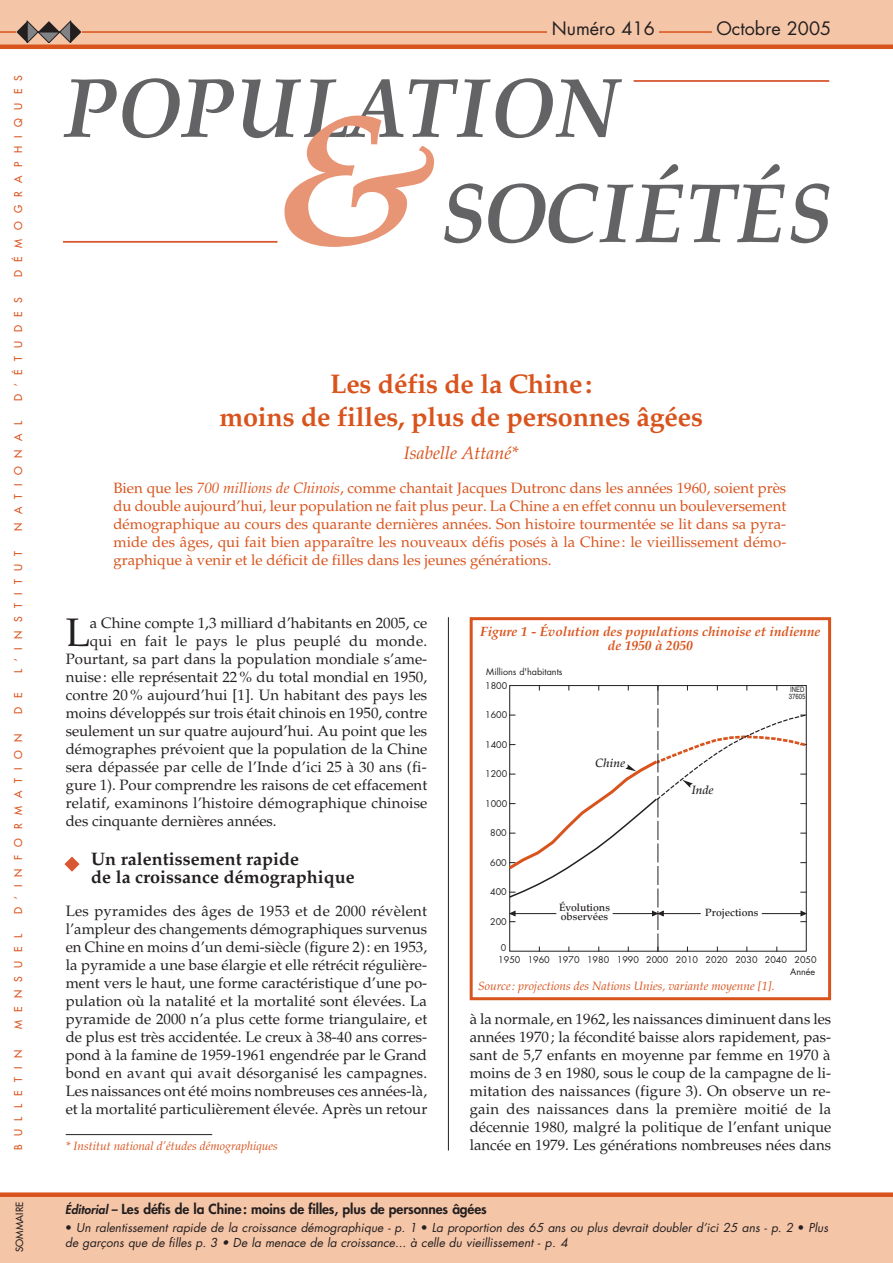
<style>
.page{position:relative;width:893px;height:1263px;background:#fff}
.page>*{position:absolute;margin:0;border:0;box-sizing:border-box;transform-origin:0 0}
.t1{font:39.75px "Palatino LT Std";color:#231f20}
.t2{font:700 27px/33px "Palatino LT Std";letter-spacing:-.01em;color:#d9531c;text-align:center}
.t3{font:700 18px/18px "Palatino LT Std";color:#231f20}
.t4{font:18px "Futura Std";color:#231f20}
.t5{font:italic 18px "Palatino LT Std";color:#d9531c}
.t6{font:15px/18px "Palatino LT Std";color:#231f20;text-align:justify}
.t7{font:15px/18px "Palatino LT Std";color:#d9531c;text-align:justify}
.t8{font:800 13.5px "Futura Std";letter-spacing:-.01em;color:#231f20}
.t9{font:italic 700 13.5px "Palatino LT Std";color:#d9531c}
.t10{font:italic 12px/15px "Futura Std";color:#231f20}
.t11{font:italic 12px "Palatino LT Std";color:#d9531c}
.t12{font:italic 500 12px "Palatino LT Std";color:#231f20}
.t13{font:500 10.5px "Futura Std";letter-spacing:.8em;color:#d9531c}
.t14{font:500 10.5px/9px "Palatino LT Std";color:#231f20}
.t15{font:500 9.75px "Futura Std";letter-spacing:.02em;color:#231f20}
.t16{font:9px "Futura Std";color:#231f20}
.t17{font:7.5px/6.8px "Helvetica LT Std";color:#231f20;scale:.8 1}
.s1{font-style:italic}
.s2{font-style:italic;font-size:12px}
.s3{font-size:12px}
.s4{font-weight:500;font-style:normal}
</style>
<div class="page">
<svg style="left:64px;top:856px;width:16px;height:16px"></svg>
<div style="left:0;top:0;width:893px;height:47px;background:#f5c5a7"></div>
<hr style="left:0;top:31px;width:832px;height:2px;background:#d9531c">
<svg style="left:64px;top:78px;width:170px;height:60px"></svg>
<svg style="left:690px;top:164px;width:95px;height:78px"></svg>
<svg style="left:791px;top:183px;width:38px;height:60px"></svg>
<svg style="left:242px;top:78px;width:441px;height:169px"></svg>
<hr style="left:63px;top:241px;width:214px;height:2px;background:#d95834">
<hr style="left:634px;top:80px;width:195px;height:2px;background:#d95834">
<hr style="left:0;top:45px;width:893px;height:4px;background:#d9531c">
<div style="left:548px;top:19px;width:111px;height:24px;background:#f5c5a7"></div>
<div style="left:712px;top:17px;width:121px;height:25px;background:#f5c5a7"></div>
<hr style="left:448px;top:617px;width:1px;height:533px;background:#231f20">
<hr style="left:66px;top:1134px;width:146px;height:1px;background:#231f20">
<div style="left:0;top:1195px;width:893px;height:68px;background:#f5c5a7"></div>
<div style="left:0;top:1192px;width:893px;height:5px;background:#d9531c"></div>
<svg style="left:16px;top:21px;width:65px;height:22px"></svg>
<svg style="left:509px;top:686px;width:298px;height:265px"></svg>
<hr style="left:513px;top:913px;width:43px;height:1px;background:#231f20">
<hr style="left:660px;top:913px;width:41px;height:1px;background:#231f20">
<hr style="left:762px;top:913px;width:41px;height:1px;background:#231f20">
<hr style="left:613px;top:913px;width:43px;height:1px;background:#231f20">
<div style="left:470px;top:617px;width:361px;height:383px;border:3px solid #d9531c"></div>
<p class="t13" style="left:13px;top:277px;width:204px;rotate:-90deg">DÉMOGRAPHIQUES</p>
<p class="t13" style="left:13px;top:401px;width:106px;rotate:-90deg">D’ÉTUDES</p>
<p class="t13" style="left:13px;top:531px;width:111px;rotate:-90deg">NATIONAL</p>
<p class="t13" style="left:13px;top:672px;width:123px;rotate:-90deg">L’INSTITUT</p>
<p class="t13" style="left:13px;top:713px;width:22px;rotate:-90deg">D E</p>
<p class="t13" style="left:13px;top:914px;width:182px;rotate:-90deg">D’INFORMATION</p>
<p class="t13" style="left:13px;top:1029px;width:97px;rotate:-90deg">MENSUEL</p>
<p class="t13" style="left:13px;top:1150px;width:102px;rotate:-90deg">BULLETIN</p>
<p class="t15" style="left:15px;top:1252px;width:52px;rotate:-90deg">SOMMAIRE</p>
<p class="t4" style="left:552px;top:20px;width:104px">Numéro 416</p>
<p class="t4" style="left:716px;top:20px;width:116px">Octobre 2005</p>
<h2 class="t2" style="left:219px;top:370px;width:485px">Les défis de la Chine:<br>moins de filles, plus de personnes âgées</h2>
<p class="t5" style="left:404px;top:446px;width:116px">Isabelle Attané*</p>
<p class="t7" style="left:113px;top:481px;width:675px">Bien que les <span class="s1">700 millions de Chinois</span>, comme chantait Jacques Dutronc dans les années 1960, soient près du double aujourd’hui, leur population ne fait plus peur. La Chine a en effet connu un bouleversement démographique au cours des quarante dernières années. Son histoire tourmentée se lit dans sa pyra&shy;mide des âges, qui fait bien apparaître les nouveaux défis posés à la Chine : le vieillissement démo&shy;graphique à venir et le déficit de filles dans les jeunes générations.</p>
<p class="t6" style="left:90px;top:615px;width:339px">a Chine compte 1,3 milliard d’habitants en 2005, ce</p>
<p class="t6" style="left:90px;top:633px;width:339px">qui en fait le pays le plus peuplé du monde.</p>
<p class="t6" style="left:66px;top:651px;width:363px">Pourtant, sa part dans la population mondiale s’ame-</p>
<p class="t6" style="left:66px;top:669px;width:363px">nuise : elle représentait 22 % du total mondial en 1950,</p>
<p class="t6" style="left:66px;top:687px;width:363px">contre 20 % aujourd’hui [1]. Un habitant des pays les</p>
<p class="t6" style="left:66px;top:705px;width:363px">moins développés sur trois était chinois en 1950, contre</p>
<p class="t6" style="left:66px;top:723px;width:363px">seulement un sur quatre aujourd’hui. Au point que les</p>
<p class="t6" style="left:66px;top:741px;width:363px">démographes prévoient que la population de la Chine</p>
<p class="t6" style="left:66px;top:759px;width:363px">sera dépassée par celle de l’Inde d’ici 25 à 30 ans (fi-</p>
<p class="t6" style="left:66px;top:777px;width:363px">gure 1). Pour comprendre les raisons de cet effacement</p>
<p class="t6" style="left:66px;top:795px;width:363px">relatif, examinons l’histoire démographique chinoise</p>
<p class="t6" style="left:66px;top:813px;width:212px">des cinquante dernières années.</p>
<p class="t3" style="left:91px;top:851px;width:265px">Un ralentissement rapide<br>de la croissance démographique</p>
<p class="t6" style="left:66px;top:903px;width:363px">Les pyramides des âges de 1953 et de 2000 révèlent l’ampleur des changements démographiques survenus en Chine en moins d’un demi-siècle (figure 2): en 1953, la pyramide a une base élargie et elle rétrécit régulière&shy;ment vers le haut, une forme caractéristique d’une po&shy;pulation où la natalité et la mortalité sont élevées. La pyramide de 2000 n’a plus cette forme triangulaire, et de plus est très accidentée. Le creux à 38-40 ans corres&shy;pond à la famine de 1959-1961 engendrée par le Grand bond en avant qui avait désorganisé les campagnes.<br>Les naissances ont été moins nombreuses ces années-là, et la mortalité particulièrement élevée. Après un retour</p>
<h1 class="t1" style="left:66px;top:617px;width:26px">L</h1>
<p class="t11" style="left:66px;top:1141px;width:214px">* Institut national d’études démographiques</p>
<p class="t9" style="left:480px;top:626px;width:342px">Figure 1 - Évolution des populations chinoise et indienne</p>
<p class="t9" style="left:608px;top:640px;width:87px">de 1950 à 2050</p>
<p class="t16" style="left:486px;top:668px;width:78px">Millions d'habitants</p>
<p class="t16" style="left:485px;top:681px;width:24px">1800</p>
<p class="t16" style="left:485px;top:711px;width:24px">1600</p>
<p class="t16" style="left:485px;top:740px;width:24px">1400</p>
<p class="t16" style="left:485px;top:770px;width:24px">1200</p>
<p class="t16" style="left:485px;top:799px;width:24px">1000</p>
<p class="t16" style="left:490px;top:829px;width:18px">800</p>
<p class="t16" style="left:490px;top:858px;width:18px">600</p>
<p class="t16" style="left:490px;top:888px;width:18px">400</p>
<p class="t16" style="left:490px;top:917px;width:18px">200</p>
<p class="t16" style="left:501px;top:944px;width:7px">0</p>
<p class="t12" style="left:595px;top:758px;width:32px">Chine</p>
<p class="t12" style="left:692px;top:785px;width:24px">Inde</p>
<p class="t14" style="left:559px;top:904px;width:52px">Évolutions observées</p>
<p class="t14" style="left:705px;top:909px;width:55px">Projections</p>
<p class="t17" style="left:789px;top:687px;width:22px">INED<br>37605</p>
<p class="t16" style="left:528px;top:956px;width:24px">1960</p>
<p class="t16" style="left:587px;top:956px;width:24px">1980</p>
<p class="t16" style="left:646px;top:956px;width:24px">2000</p>
<p class="t16" style="left:706px;top:956px;width:24px">2020</p>
<p class="t16" style="left:765px;top:956px;width:24px">2040</p>
<p class="t16" style="left:794px;top:956px;width:24px">2050</p>
<p class="t16" style="left:498px;top:956px;width:24px">1950</p>
<p class="t16" style="left:557px;top:956px;width:24px">1970</p>
<p class="t16" style="left:617px;top:956px;width:24px">1990</p>
<p class="t16" style="left:676px;top:956px;width:24px">2010</p>
<p class="t16" style="left:735px;top:956px;width:24px">2030</p>
<p class="t11" style="left:478px;top:981px;width:298px">Source : projections des Nations Unies, variante moyenne [1].</p>
<p class="t16" style="left:790px;top:967px;width:27px">Année</p>
<p class="t6" style="left:470px;top:1011px;width:363px">à la normale, en 1962, les naissances diminuent dans les années 1970 ; la fécondité baisse alors rapidement, pas&shy;sant de 5,7 enfants en moyenne par femme en 1970 à moins de 3 en 1980, sous le coup de la campagne de li&shy;mitation des naissances (figure 3). On observe un re&shy;gain des naissances dans la première moitié de la décennie 1980, malgré la politique de l’enfant unique lancée en 1979. Les générations nombreuses nées dans</p>
<p class="t8" style="left:65px;top:1203px;width:423px"><span class="s2">Éditorial</span> <span class="s3">–</span> Les défis de la Chine: moins de filles, plus de personnes âgées</p>
<p class="t10" style="left:65px;top:1221px;width:764px"><span class="s4">•</span> Un ralentissement rapide de la croissance démographique - p. 1 <span class="s4">•</span> La proportion des 65 ans ou plus devrait doubler d’ici 25 ans - p. 2 <span class="s4">•</span> Plus de garçons que de filles p. 3 • De la menace de la croissance... à celle du vieillissement - p. 4</p>
</div>
